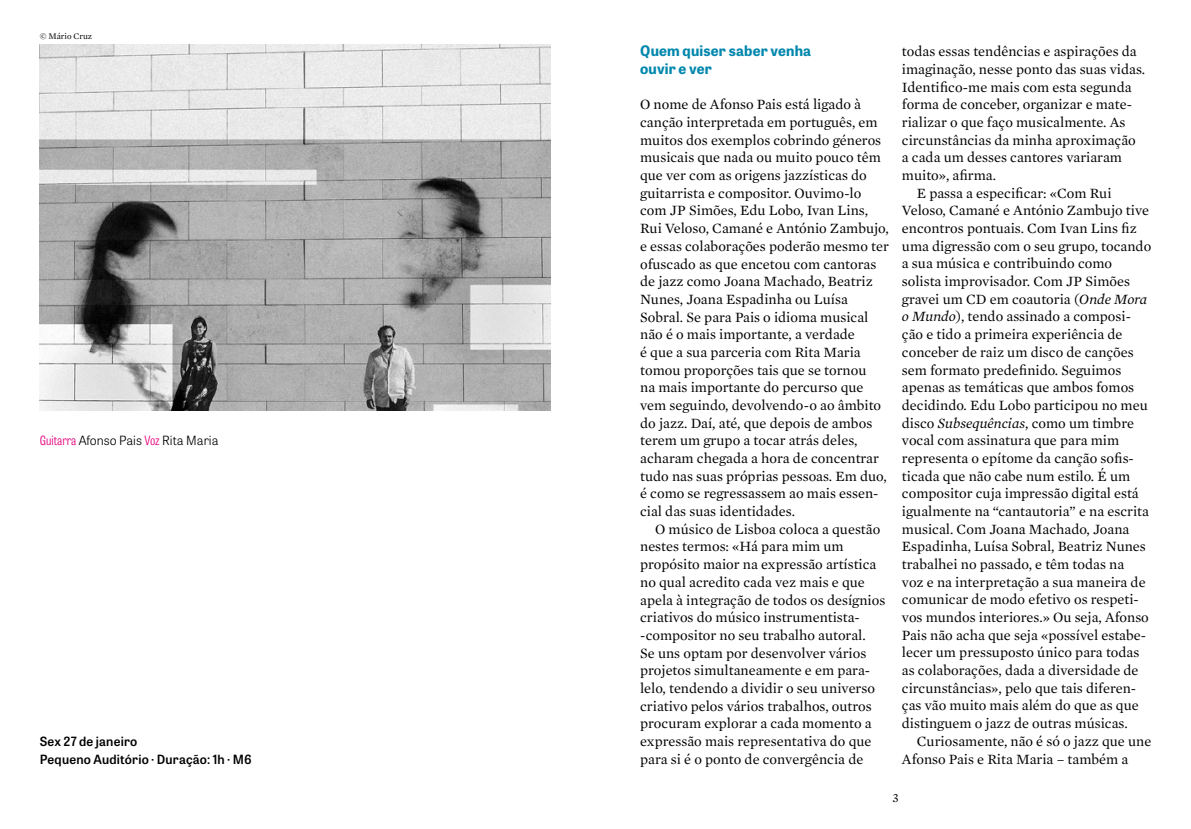
<style>
.page{position:relative;width:1191px;height:829px;background:#fff}
.page>*{position:absolute;margin:0;border:0;box-sizing:border-box;transform-origin:0 0}
.t1{font:14.35px/17.7px "Mercury Text G1";color:#000}
.t2{font:700 14.35px/17.7px "Tablet Gothic";letter-spacing:.015em;color:#0087ad}
.t3{font:600 12.6px/17.7px "Tablet Gothic";letter-spacing:.015em;color:#000}
.t4{font:300 12.6px "Tablet Gothic";color:#000}
.t5{font:12.6px "Mercury Text G1";color:#000}
.t6{font:8.75px "Mercury Text G1";color:#000}
.s1{font-family:"Tablet Gothic Condensed";color:#e6007d}
.s2{font-style:italic}
</style>
<div class="page">
<img style="left:40px;top:45px;width:511px;height:365px">
<p class="t6" style="left:40px;top:30px;width:54px">© Mário Cruz</p>
<p class="t4" style="left:40px;top:432px;width:180px"><span class="s1">Guitarra</span> Afonso Pais <span class="s1">Voz</span> Rita M aria</p>
<p class="t3" style="left:40px;top:732px;width:214px">Sex 27 de janeiro<br>Pequeno Auditório · Duração: 1h · M6</p>
<p class="t2" style="left:640px;top:42px;width:173px">Quem quiser saber venha ouvir e ver</p>
<p class="t1" style="left:640px;top:95px;width:250px">O nome de Afonso Pais está ligado à canção interpretada em português, em muitos dos exemplos cobrindo géneros musicais que nada ou muito pouco têm que ver com as origens jazzísticas do guitarrista e compositor. Ouvimo-lo com JP Simões, Edu Lobo, Ivan Lins, Rui Veloso, Camané e António Zambujo, e essas colaborações poderão mesmo ter ofuscado as que encetou com cantoras de jazz como Joana Machado, Beatriz Nunes, Joana Espadinha ou Luísa Sobral. Se para Pais o idioma musical não é o mais importante, a verdade<br>é que a sua parceria com Rita Maria tomou proporções tais que se tornou<br>na mais importante do percurso que vem seguindo, devolvendo-o ao âmbito do jazz. Daí, até, que depois de ambos terem um grupo a tocar atrás deles, acharam chegada a hora de concentrar tudo nas suas próprias pessoas. Em duo, é como se regressassem ao mais essen&shy;cial das suas identidades.</p>
<p class="t1" style="left:640px;top:519px;width:247px;text-indent:15px">O músico de Lisboa coloca a questão nestes termos: «Há para mim um propósito maior na expressão artística no qual acredito cada vez mais e que apela à integração de todos os desígnios criativos do músico instrumentista--compositor no seu trabalho autoral.<br>Se uns optam por desenvolver vários projetos simultaneamente e em para&shy;lelo, tendendo a dividir o seu universo criativo pelos vários trabalhos, outros procuram explorar a cada momento a expressão mais representativa do que para si é o ponto de convergência de</p>
<p class="t1" style="left:902px;top:42px;width:236px">todas essas tendências e aspirações da</p>
<p class="t1" style="left:902px;top:59px;width:245px">imaginação, nesse ponto das suas vidas.</p>
<p class="t1" style="left:902px;top:77px;width:231px">Identifico-me mais com esta segunda</p>
<p class="t1" style="left:902px;top:95px;width:232px">forma de conceber, organizar e mate-</p>
<p class="t1" style="left:902px;top:112px;width:225px">rializar o que faço musicalmente. As</p>
<p class="t1" style="left:902px;top:130px;width:235px">circunstâncias da minha aproximação</p>
<p class="t1" style="left:902px;top:148px;width:221px">a cada um desses cantores variaram</p>
<p class="t1" style="left:902px;top:166px;width:96px">muito», afirma.</p>
<p class="t1" style="left:916px;top:183px;width:196px">E passa a especificar: «Com Rui</p>
<p class="t1" style="left:902px;top:201px;width:249px">Veloso, Camané e António Zambujo tive</p>
<p class="t1" style="left:902px;top:219px;width:236px">encontros pontuais. Com Ivan Lins fiz</p>
<p class="t1" style="left:902px;top:236px;width:251px">uma digressão com o seu grupo, tocando</p>
<p class="t1" style="left:902px;top:254px;width:212px">a sua música e contribuindo como</p>
<p class="t1" style="left:902px;top:272px;width:230px">solista improvisador. Com JP Simões</p>
<p class="t1" style="left:902px;top:289px;width:247px">gravei um CD em coautoria (<span class="s2">Onde Mora</span></p>
<p class="t1" style="left:902px;top:307px;width:230px"><span class="s2">o Mundo</span>), tendo assinado a composi-</p>
<p class="t1" style="left:902px;top:325px;width:222px">ção e tido a primeira experiência de</p>
<p class="t1" style="left:902px;top:342px;width:233px">conceber de raiz um disco de canções</p>
<p class="t1" style="left:902px;top:360px;width:221px">sem formato predefinido. Seguimos</p>
<p class="t1" style="left:902px;top:378px;width:234px">apenas as temáticas que ambos fomos</p>
<p class="t1" style="left:902px;top:395px;width:247px">decidindo. Edu Lobo participou no meu</p>
<p class="t1" style="left:902px;top:413px;width:234px">disco <span class="s2">Subsequências</span>, como um timbre</p>
<p class="t1" style="left:902px;top:431px;width:219px">vocal com assinatura que para mim</p>
<p class="t1" style="left:902px;top:448px;width:233px">representa o epítome da canção sofis-</p>
<p class="t1" style="left:902px;top:466px;width:230px">ticada que não cabe num estilo. É um</p>
<p class="t1" style="left:902px;top:484px;width:238px">compositor cuja impressão digital está</p>
<p class="t1" style="left:902px;top:501px;width:248px">igualmente na “cantautoria” e na escrita</p>
<p class="t1" style="left:902px;top:519px;width:229px">musical. Com Joana Machado, Joana</p>
<p class="t1" style="left:902px;top:537px;width:245px">Espadinha, Luísa Sobral, Beatriz Nunes</p>
<p class="t1" style="left:902px;top:554px;width:224px">trabalhei no passado, e têm todas na</p>
<p class="t1" style="left:902px;top:572px;width:245px">voz e na interpretação a sua maneira de</p>
<p class="t1" style="left:902px;top:590px;width:238px">comunicar de modo efetivo os respeti-</p>
<p class="t1" style="left:902px;top:607px;width:248px">vos mundos interiores.» Ou seja, Afonso</p>
<p class="t1" style="left:902px;top:625px;width:246px">Pais não acha que seja «possível estabe-</p>
<p class="t1" style="left:902px;top:643px;width:239px">lecer um pressuposto único para todas</p>
<p class="t1" style="left:902px;top:660px;width:238px">as colaborações, dada a diversidade de</p>
<p class="t1" style="left:902px;top:678px;width:236px">circunstâncias», pelo que tais diferen-</p>
<p class="t1" style="left:902px;top:696px;width:238px">ças vão muito mais além do que as que</p>
<p class="t1" style="left:902px;top:713px;width:227px">distinguem o jazz de outras músicas.</p>
<p class="t1" style="left:916px;top:731px;width:236px">Curiosamente, não é só o jazz que une</p>
<p class="t1" style="left:902px;top:749px;width:228px">Afonso Pais e Rita Maria – também a</p>
<p class="t5" style="left:892px;top:788px;width:8px">3</p>
</div>
